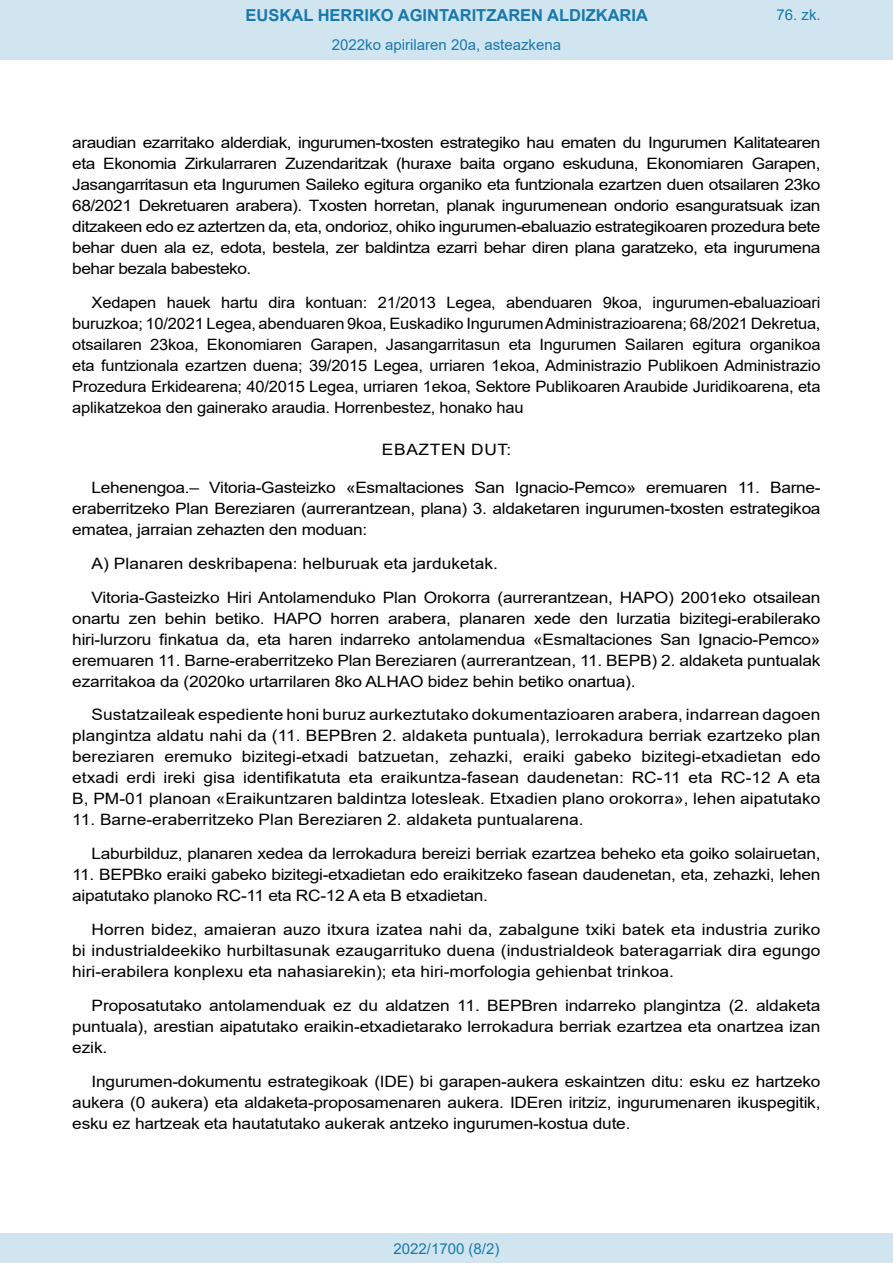
<style>
.page{position:relative;width:893px;height:1263px;background:#fff}
.page>*{position:absolute;margin:0;border:0;box-sizing:border-box;transform-origin:0 0}
.t1{font:700 16.5px "Arial";color:#1879ad}
.BOPVDetalle{font:15.6px/21px "Arial";letter-spacing:-.015em;color:#000;text-align:justify;scale:1.11 1}
.BOPVDetalle-2{font:15.6px/21px "Arial";letter-spacing:-.015em;color:#000;text-align:justify;scale:1.05 1}
.BOPVClave{font:15.6px "Arial";letter-spacing:.035em;color:#000;scale:1.11 1}
.Paginacion_Centro{font:15px "Arial";color:#1879ad}
</style>
<div class="page">
<div style="left:0;top:0;width:893px;height:60px;background:#d0e5f0"></div>
<div style="left:0;top:1233px;width:893px;height:30px;background:#d0e5f0"></div>
<p class="t1" style="left:246px;top:3px;width:404px">EUSKAL HERRIKO AGINTARITZAREN ALDIZKARIA</p>
<p class="Paginacion_Centro" style="left:332px;top:35px;width:231px">2022ko apirilaren 20a, asteazkena</p>
<p class="Paginacion_Centro" style="left:776px;top:5px;width:46px">76. zk.</p>
<p class="BOPVDetalle" style="left:72px;top:132px;width:676px">araudian ezarritako alderdiak, ingurumen-txosten estrategiko hau ematen du Ingurumen Kalitatearen eta Ekonomia Zirkularraren Zuzendaritzak (huraxe baita organo eskuduna, Ekonomiaren Garapen, Jasangarritasun eta Ingurumen Saileko egitura organiko eta funtzionala ezartzen duen otsailaren 23ko 68/2021 Dekretuaren arabera). Txosten horretan, planak ingurumenean ondorio esanguratsuak izan ditzakeen edo ez aztertzen da, eta, ondorioz, ohiko ingurumen-ebaluazio estrategikoaren prozedura bete behar duen ala ez, edota, bestela, zer baldintza ezarri behar diren plana garatzeko, eta ingurumena behar bezala babesteko.</p>
<p class="BOPVDetalle-2" style="left:72px;top:292px;width:714px;text-indent:19px">Xedapen hauek hartu dira kontuan: 21/2013 Legea, abenduaren 9koa, ingurumen-ebaluazioari buruzkoa; 10/2021 Legea, abenduaren 9koa, Euskadiko Ingurumen Administrazioarena; 68/2021 Dekretua, otsailaren 23koa, Ekonomiaren Garapen, Jasangarritasun eta Ingurumen Sailaren egitura organikoa eta funtzionala ezartzen duena; 39/2015 Legea, urriaren 1ekoa, Administrazio Publikoen Administrazio Prozedura Erkidearena; 40/2015 Legea, urriaren 1ekoa, Sektore Publikoaren Araubide Juridikoarena, eta aplikatzekoa den gainerako araudia. Horrenbestez, honako hau</p>
<p class="BOPVClave" style="left:382px;top:439px;width:118px">EBAZTEN DUT:</p>
<p class="BOPVDetalle" style="left:72px;top:477px;width:676px;text-indent:19px">Lehenengoa.– Vitoria-Gasteizko «Esmaltaciones San Ignacio-Pemco» eremuaren 11. Barne&shy;eraberritzeko Plan Bereziaren (aurrerantzean, plana) 3. aldaketaren ingurumen-txosten estrategikoa ematea, jarraian zehazten den moduan:</p>
<p class="BOPVDetalle" style="left:92px;top:553px;width:367px">A) Planaren deskribapena: helburuak eta jarduketak.</p>
<p class="BOPVDetalle" style="left:72px;top:587px;width:676px;text-indent:19px">Vitoria-Gasteizko Hiri Antolamenduko Plan Orokorra (aurrerantzean, HAPO) 2001eko otsailean onartu zen behin betiko. HAPO horren arabera, planaren xede den lurzatia bizitegi-erabilerako hiri-lurzoru finkatua da, eta haren indarreko antolamendua «Esmaltaciones San Ignacio-Pemco» eremuaren 11. Barne-eraberritzeko Plan Bereziaren (aurrerantzean, 11. BEPB) 2. aldaketa puntualak ezarritakoa da (2020ko urtarrilaren 8ko ALHAO bidez behin betiko onartua).</p>
<p class="BOPVDetalle" style="left:72px;top:704px;width:676px;text-indent:19px">Sustatzaileak espediente honi buruz aurkeztutako dokumentazioaren arabera, indarrean dagoen plangintza aldatu nahi da (11. BEPBren 2. aldaketa puntuala), lerrokadura berriak ezartzeko plan bereziaren eremuko bizitegi-etxadi batzuetan, zehazki, eraiki gabeko bizitegi-etxadietan edo etxadi erdi ireki gisa identifikatuta eta eraikuntza-fasean daudenetan: RC-11 eta RC-12 A eta B, PM-01 planoan «Eraikuntzaren baldintza lotesleak. Etxadien plano orokorra», lehen aipatutako</p>
<p class="BOPVDetalle" style="left:72px;top:809px;width:462px">11. Barne-eraberritzeko Plan Bereziaren 2. aldaketa puntualarena.</p>
<p class="BOPVDetalle" style="left:92px;top:843px;width:658px">Laburbilduz, planaren xedea da lerrokadura bereizi berriak ezartzea beheko eta goiko solairuetan,</p>
<p class="BOPVDetalle" style="left:72px;top:864px;width:676px">11. BEPBko eraiki gabeko bizitegi-etxadietan edo eraikitzeko fasean daudenetan, eta, zehazki, lehen aipatutako planoko RC-11 eta RC-12 A eta B etxadietan.</p>
<p class="BOPVDetalle" style="left:72px;top:919px;width:676px;text-indent:19px">Horren bidez, amaieran auzo itxura izatea nahi da, zabalgune txiki batek eta industria zuriko bi industrialdeekiko hurbiltasunak ezaugarrituko duena (industrialdeok bateragarriak dira egungo hiri-erabilera konplexu eta nahasiarekin); eta hiri-morfologia gehienbat trinkoa.</p>
<p class="BOPVDetalle" style="left:72px;top:995px;width:676px;text-indent:19px">Proposatutako antolamenduak ez du aldatzen 11. BEPBren indarreko plangintza (2. aldaketa puntuala), arestian aipatutako eraikin-etxadietarako lerrokadura berriak ezartzea eta onartzea izan ezik.</p>
<p class="BOPVDetalle" style="left:72px;top:1070px;width:676px;text-indent:19px">Ingurumen-dokumentu estrategikoak (IDE) bi garapen-aukera eskaintzen ditu: esku ez hartzeko aukera (0 aukera) eta aldaketa-proposamenaren aukera. IDEren iritziz, ingurumenaren ikuspegitik, esku ez hartzeak eta hautatutako aukerak antzeko ingurumen-kostua dute.</p>
<p class="Paginacion_Centro" style="left:393px;top:1238px;width:107px">2022/1700 (8/2)</p>
</div>
